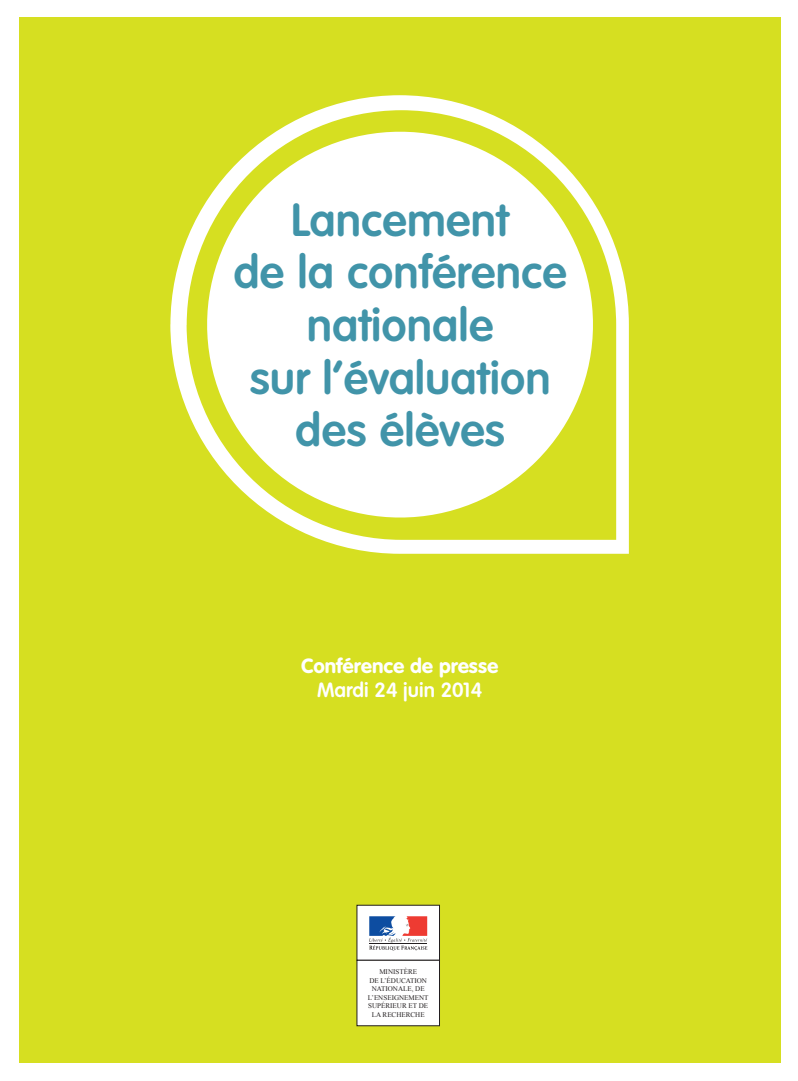
<style>
.page{position:relative;width:798px;height:1081px;background:#fff}
.page>*{position:absolute;margin:0;border:0;box-sizing:border-box;transform-origin:0 0}
.t1{font:600 45px/52.5px "Volkswagen";color:#4194a9;text-align:center}
.t2{font:700 20px "Volkswagen";color:#fff}
.t3{font:600 20px "Volkswagen";color:#fff}
.t4{font:7.12px/8.5px "Times New Roman";color:#231f20;text-align:center}
</style>
<div class="page">
<div style="left:19px;top:18px;width:761px;height:1045px;background:#d6df21"></div>
<div style="left:356px;top:905px;width:84px;height:55px;background:#fff;border:1px solid #231f20"></div>
<svg style="left:369px;top:916px;width:58px;height:34px"></svg>
<hr style="left:369px;top:943px;width:58px;height:1px;background:#231f20">
<div style="left:356px;top:960px;width:84px;height:66px;background:#fff;border:1px solid #231f20"></div>
<svg style="left:170px;top:95px;width:459px;height:459px"></svg>
<svg style="left:187px;top:110px;width:429px;height:430px"></svg>
<svg style="left:188px;top:113px;width:424px;height:423px;fill:#fff"></svg>
<h1 class="t1" style="left:233px;top:193px;width:335px">Lancement<br>de la conférence nationale<br>sur l’évaluation des élèves</h1>
<h2 class="t2" style="left:301px;top:653px;width:199px">Conférence de presse</h2>
<h2 class="t3" style="left:317px;top:677px;width:167px">Mardi 24 juin 2014</h2>
<p class="t4" style="left:368px;top:967px;width:62px">MINISTÈRE<br>DE L’ÉDUCATION<br>NATIONALE, DE<br>L’ENSEIGNEMENT<br>SUPÉRIEUR ET DE<br>LA RECHERCHE</p>
</div>
